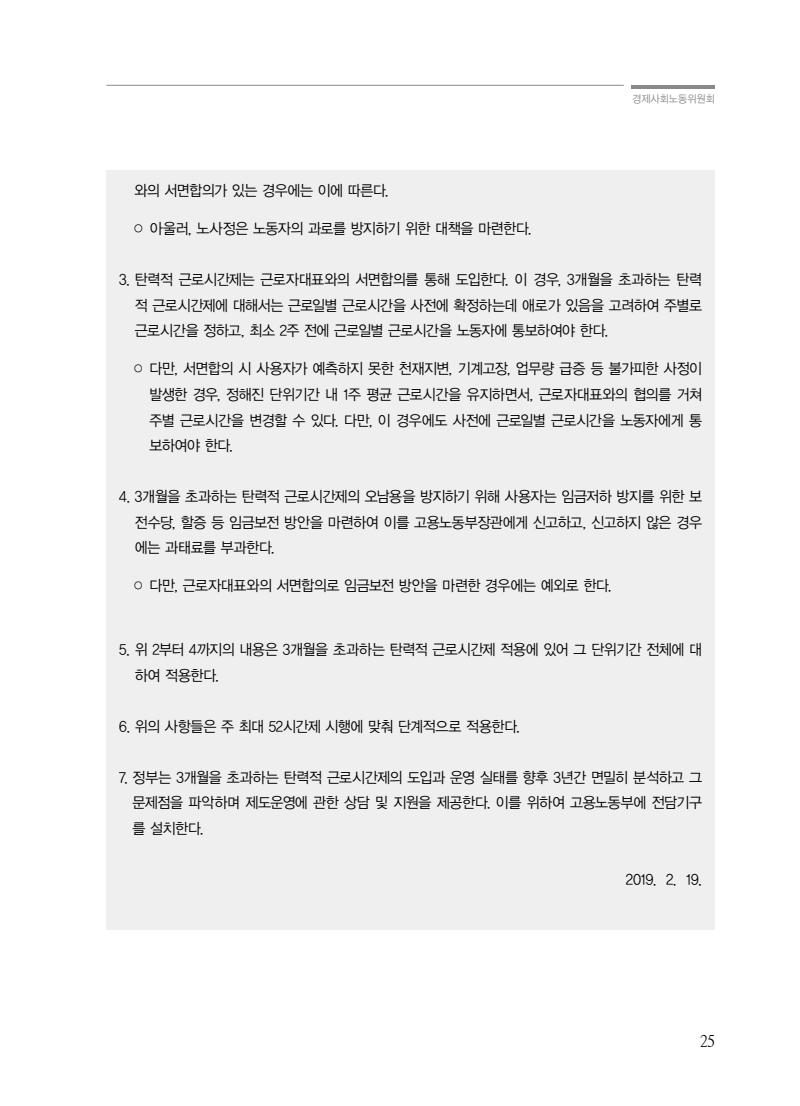
<style>
.page{position:relative;width:800px;height:1106px;background:#fff}
.page>*{position:absolute;margin:0;border:0;box-sizing:border-box;transform-origin:0 0}
.t1{font:16.5px "YDVY Mj O520";color:#000}
.t2{font:15px/25.5px "YDVYGO32";letter-spacing:-.03em;color:#000;text-align:justify;scale:.94 1}
.t3{font:10.5px "YDVYGO32";color:#898989;scale:.95 1}
.s1{font-family:"YDVY Mj O31"}
</style>
<div class="page">
<div style="left:106px;top:170px;width:608px;height:759px;background:#efefef"></div>
<hr style="left:631px;top:85px;width:83px;height:3px;background:#898989">
<hr style="left:106px;top:85px;width:517px;height:1px;background:#898989">
<p class="t3" style="left:632px;top:93px;width:88px">경제사회노동위원회</p>
<p class="t2" style="left:134px;top:178px;width:272px">와의 서면합의가 있는 경우에는 이에 따른다.</p>
<p class="t2" style="left:132px;top:216px;width:426px"><span class="s1">○</span> 아울러, 노사정은 노동자의 과로를 방지하기 위한 대책을 마련한다.</p>
<p class="t2" style="left:135px;top:267px;width:604px;text-indent:-16px">3. 탄력적 근로시간제는 근로자대표와의 서면합의를 통해 도입한다. 이 경우, 3개월을 초과하는 탄력 적 근로시간제에 대해서는 근로일별 근로시간을 사전에 확정하는데 애로가 있음을 고려하여 주별로 근로시간을 정하고, 최소 2주 전에 근로일별 근로시간을 노동자에 통보하여야 한다.</p>
<p class="t2" style="left:149px;top:356px;width:589px;text-indent:-18px">○ 다만, 서면합의 시 사용자가 예측하지 못한 천재지변, 기계고장, 업무량 급증 등 불가피한 사정이 발생한 경우, 정해진 단위기간 내 1주 평균 근로시간을 유지하면서, 근로자대표와의 협의를 거쳐 주별 근로시간을 변경할 수 있다. 다만, 이 경우에도 사전에 근로일별 근로시간을 노동자에게 통 보하여야 한다.</p>
<p class="t2" style="left:135px;top:484px;width:604px;text-indent:-16px">4. 3개월을 초과하는 탄력적 근로시간제의 오남용을 방지하기 위해 사용자는 임금저하 방지를 위한 보 전수당, 할증 등 임금보전 방안을 마련하여 이를 고용노동부장관에게 신고하고, 신고하지 않은 경우 에는 과태료를 부과한다.</p>
<p class="t2" style="left:132px;top:573px;width:512px">○ 다만, 근로자대표와의 서면합의로 임금보전 방안을 마련한 경우에는 예외로 한다.</p>
<p class="t2" style="left:135px;top:637px;width:605px;text-indent:-16px">5. 위 2부터 4까지의 내용은 3개월을 초과하는 탄력적 근로시간제 적용에 있어 그 단위기간 전체에 대 하여 적용한다.</p>
<p class="t2" style="left:119px;top:713px;width:428px">6. 위의 사항들은 주 최대 52시간제 시행에 맞춰 단계적으로 적용한다.</p>
<p class="t2" style="left:133px;top:764px;width:607px;text-indent:-14px">7. 정부는 3개월을 초과하는 탄력적 근로시간제의 도입과 운영 실태를 향후 3년간 면밀히 분석하고 그 문제점을 파악하며 제도운영에 관한 상담 및 지원을 제공한다. 이를 위하여 고용노동부에 전담기구 를 설치한다.</p>
<p class="t2" style="left:625px;top:866px;width:83px">2019. 2. 19.</p>
<p class="t1" style="left:699px;top:1031px;width:16px">25</p>
</div>
